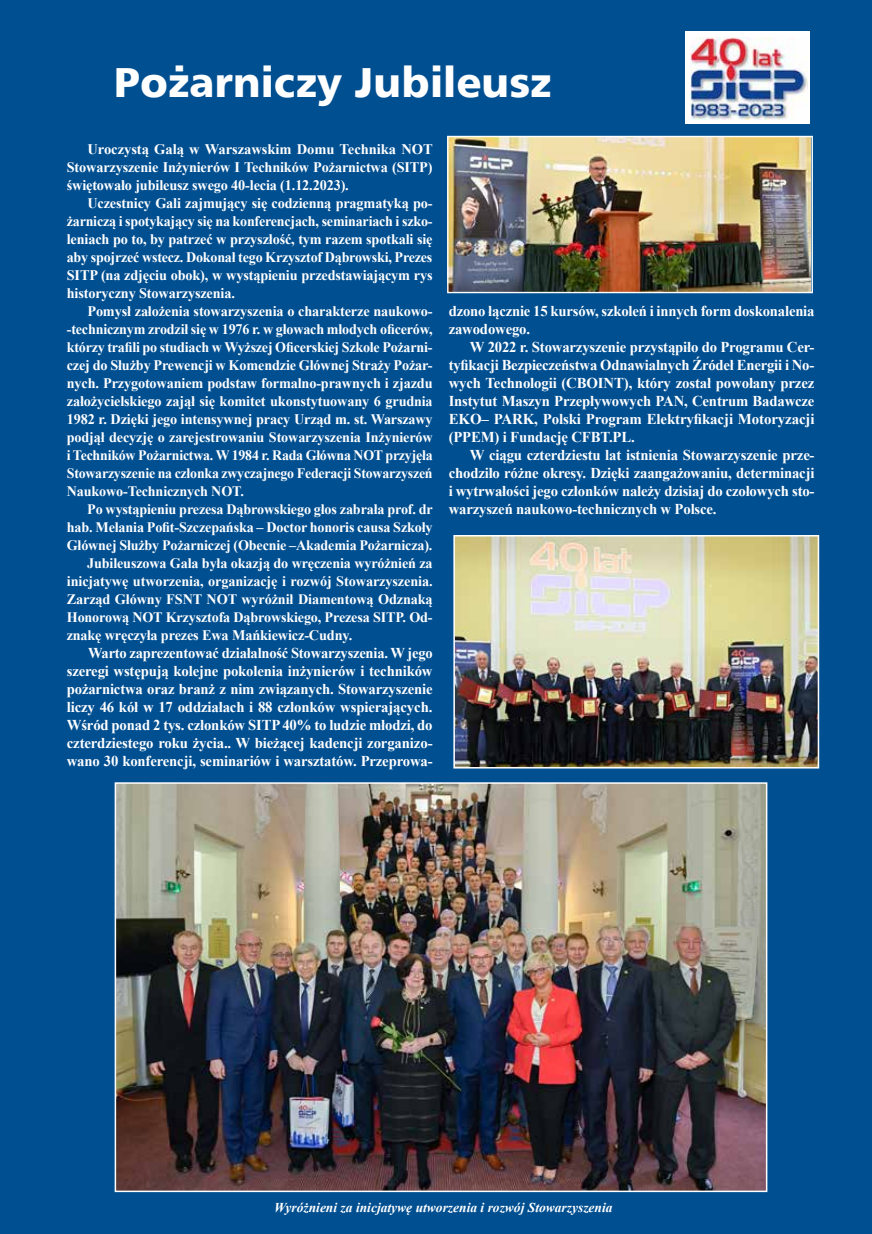
<style>
.page{position:relative;width:872px;height:1234px;background:#fff}
.page>*{position:absolute;margin:0;border:0;box-sizing:border-box;transform-origin:0 0}
.t1{font:42px "Humnst 777 Blk EU";color:#fff}
.t2{font:700 15px/18px "Times New Roman";letter-spacing:-.01em;color:#fff;text-align:justify}
.t3{font:700 14.55px/18px "Times New Roman";letter-spacing:-.01em;color:#fff;text-align:justify}
.t4{font:700 14.4px/18px "Times New Roman";letter-spacing:-.01em;color:#fff;text-align:justify}
.t5{font:italic 700 13.5px "Times New Roman";color:#fff}
.s1{font-size:14.25px}
.s2{font-size:14.4px}
</style>
<div class="page">
<div style="left:0;top:0;width:872px;height:1233px;background:#004f91"></div>
<img style="left:449px;top:138px;width:361px;height:153px">
<div style="left:447px;top:136px;width:366px;height:157px;border:1px solid #fff"></div>
<img style="left:456px;top:538px;width:360px;height:227px">
<div style="left:453px;top:535px;width:366px;height:233px;border:2px solid #fff"></div>
<img style="left:118px;top:785px;width:646px;height:403px">
<div style="left:115px;top:782px;width:652px;height:409px;border:2px solid #fff"></div>
<div style="left:685px;top:31px;width:124px;height:93px;background:#fff"></div>
<img style="left:690px;top:38px;width:117px;height:82px">
<h1 class="t1" style="left:114px;top:55px;width:439px">Pożarniczy Jubileusz</h1>
<p class="t3" style="left:67px;top:139px;width:367px;text-indent:21px">Uroczystą Galą w Warszawskim Domu Technika NOT Stowarzyszenie Inżynierów I Techników Pożarnictwa (SITP) świętowało jubileusz swego 40-lecia (1.12.2023).</p>
<p class="t3" style="left:67px;top:193px;width:367px;text-indent:21px">Uczestnicy Gali zajmujący się codzienną pragmatyką po&shy;żarniczą i spotykający się na konferencjach, seminariach i szko&shy;leniach po to, by patrzeć w przyszłość, tym razem spotkali się aby spojrzeć wstecz. Dokonał tego Krzysztof Dąbrowski, Prezes SITP (na zdjęciu obok), w wystąpieniu przedstawiającym rys historyczny Stowarzyszenia.</p>
<p class="t3" style="left:67px;top:301px;width:367px;text-indent:21px">Pomysł założenia stowarzyszenia o charakterze naukowo--technicznym zrodził się w 1976 r. w głowach młodych oficerów, którzy trafili po studiach w Wyższej Oficerskiej Szkole Pożarni&shy;czej do Służby Prewencji w Komendzie Głównej Straży Pożar&shy;nych. Przygotowaniem podstaw formalno-prawnych i zjazdu założycielskiego zajął się komitet ukonstytuowany 6 grud<span class="s1">nia </span>1982 r. Dzięki jego intensywnej pracy Urząd m. <span class="s2">st. Warszawy</span></p>
<p class="t4" style="left:67px;top:428px;width:367px">podjął decyzję o zarejestrowaniu Stowarzyszenia Inżynierów i Techników Pożarnictwa. W 1984 r. Rada Główna NOT przyjęła Stowarzyszenie na członka zwyczajnego Federacji Stowarzyszeń Naukowo-Technicznych NOT.</p>
<p class="t4" style="left:67px;top:499px;width:367px;text-align:right">Po wystąpieniu prezesa Dąbrowskiego głos zabrała prof. dr hab. Melania Pofit-Szczepańska – Doctor honoris causa Szkoły Głównej Służby Pożarniczej (Obecnie –Akademia Pożarnicza).<br>Jubileuszowa Gala była okazją do wręczenia wyróżnień za inicjatywę utworzenia, organizację i rozwój Stowarzyszenia.<br>Zarząd Główny FSNT NOT wyróżnił Diamentową Odznaką Honorową NOT Krzysztofa Dąbrowskiego, Prezesa SITP. Od-</p>
<p class="t3" style="left:67px;top:625px;width:287px"><span class="s2">znakę</span> wręczyła prezes Ewa Mańkiewicz-Cudny.</p>
<p class="t2" style="left:67px;top:643px;width:367px;text-indent:21px">Warto zaprezentować działalność Stowarzyszenia. W jego szeregi wstępują kolejne pokolenia inżynierów i techników pożarnictwa oraz branż z nim związanych. Stowarzyszenie liczy 46 kół w 17 oddziałach i 88 członków wspierających.<br>Wśród ponad 2 tys. członków SITP 40% to ludzie młodzi, do czterdziestego roku życia.. W bieżącej kadencji zorganizo&shy;wano 30 konferencji, seminariów i warsztatów. Przeprowa-</p>
<p class="t2" style="left:449px;top:301px;width:367px">dzono łącznie 15 kursów, szkoleń i innych form doskonalenia zawodowego.</p>
<p class="t2" style="left:449px;top:337px;width:367px;text-indent:21px">W 2022 r. Stowarzyszenie przystąpiło do Programu Cer&shy;tyfikacji Bezpieczeństwa Odnawialnych Źródeł Energii i No&shy;wych Technologii (CBOINT), który został powołany przez Instytut Maszyn Przepływowych PAN, Centrum Badawcze EKO– PARK, Polski Program Elektryfikacji Motoryzacji (PPEM) i Fundację CFBT.PL.</p>
<p class="t2" style="left:449px;top:445px;width:367px;text-indent:21px">W ciągu czterdziestu lat istnienia Stowarzyszenie prze&shy;chodziło różne okresy. Dzięki zaangażowaniu, determinacji i wytrwałości jego członków należy dzisiaj do czołowych sto&shy;warzyszeń naukowo-technicznych w Polsce.</p>
<p class="t5" style="left:274px;top:1197px;width:340px">Wyróżnieni za inicjatywę utworzenia i rozwój Stowarzyszenia</p>
</div>
